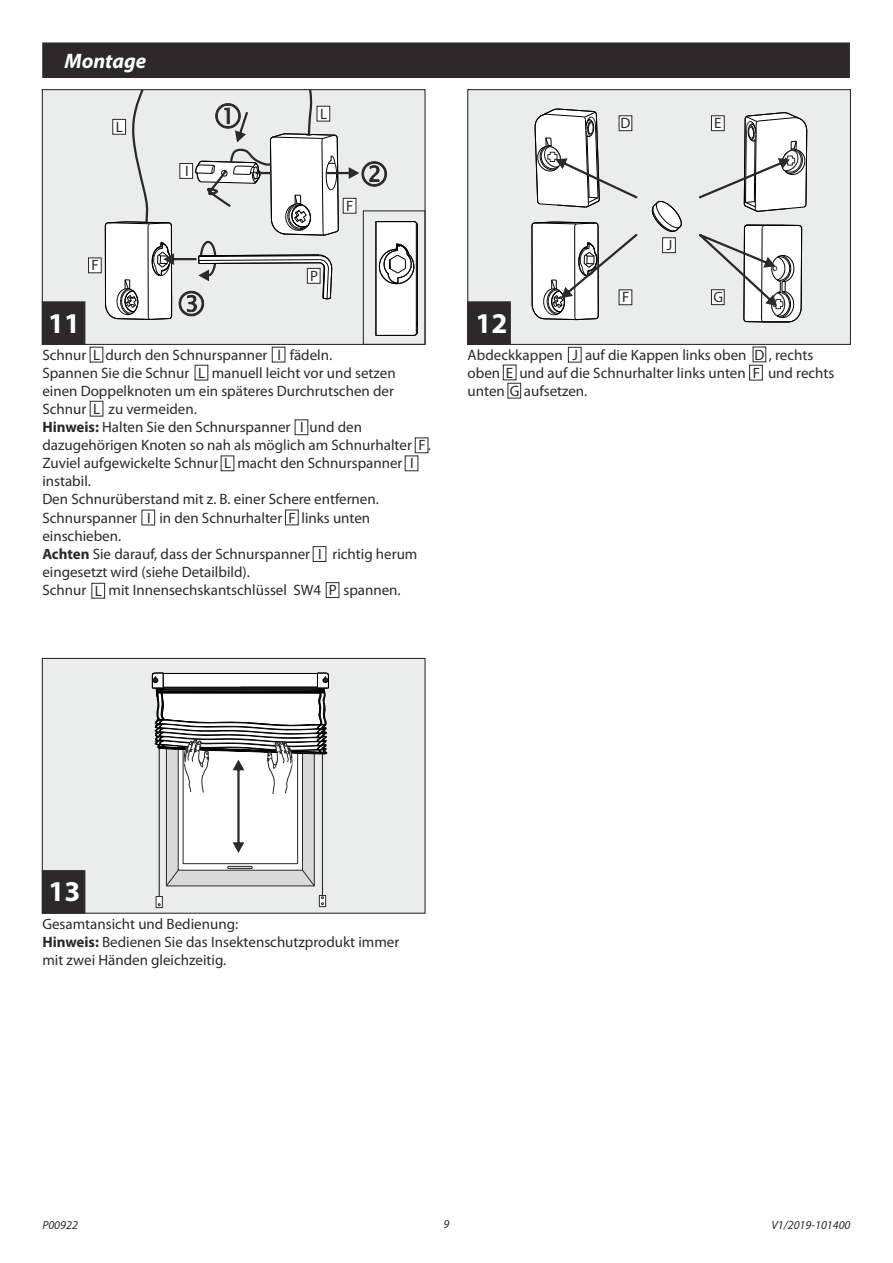
<style>
.page{position:relative;width:893px;height:1263px;background:#fff}
.page>*{position:absolute;margin:0;border:0;box-sizing:border-box;transform-origin:0 0}
.t1{font:700 28.8px "Myriad Pro";color:#fff}
.t2{font:italic 700 21px "Myriad Pro";color:#fff}
.t3{font:15px/18px "Myriad Pro";color:#2b2929}
.t4{font:italic 12px "Myriad Pro";color:#2b2929}
.s1{font-weight:700}
</style>
<div class="page">
<div style="left:42px;top:42px;width:808px;height:36px;background:#2b2929"></div>
<div style="left:467px;top:89px;width:384px;height:256px;background:#ebeded"></div>
<div style="left:467px;top:301px;width:44px;height:44px;background:#2b2929"></div>
<div style="left:41px;top:657px;width:385px;height:257px;background:#ebeded"></div>
<hr style="left:159px;top:688px;width:1px;height:213px;background:#2b2929">
<hr style="left:322px;top:688px;width:1px;height:213px;background:#2b2929">
<svg style="left:41px;top:869px;width:45px;height:45px;background:#353333"></svg>
<svg style="left:152px;top:673px;width:177px;height:213px"></svg>
<svg style="left:91px;top:583px;width:14px;height:16px"></svg>
<svg style="left:568px;top:347px;width:14px;height:16px"></svg>
<svg style="left:285px;top:510px;width:14px;height:15px"></svg>
<svg style="left:141px;top:510px;width:14px;height:15px"></svg>
<svg style="left:503px;top:365px;width:18px;height:33px"></svg>
<svg style="left:652px;top:201px;width:30px;height:52px"></svg>
<svg style="left:532px;top:222px;width:105px;height:98px"></svg>
<svg style="left:156px;top:896px;width:7px;height:12px"></svg>
<svg style="left:319px;top:895px;width:7px;height:12px"></svg>
<svg style="left:535px;top:109px;width:102px;height:98px"></svg>
<svg style="left:699px;top:107px;width:108px;height:274px"></svg>
<svg style="left:326px;top:582px;width:13px;height:16px"></svg>
<svg style="left:90px;top:401px;width:13px;height:16px"></svg>
<div style="left:363px;top:210px;width:63px;height:135px;border:1px solid #2b2929"></div>
<svg style="left:41px;top:89px;width:377px;height:291px"></svg>
<svg style="left:405px;top:437px;width:23px;height:34px"></svg>
<svg style="left:313px;top:546px;width:13px;height:16px"></svg>
<svg style="left:295px;top:419px;width:13px;height:16px"></svg>
<svg style="left:221px;top:455px;width:13px;height:16px"></svg>
<h2 class="t2" style="left:64px;top:52px;width:83px">Montage</h2>
<p class="t3" style="left:116px;top:119px;width:9px">L</p>
<p class="t3" style="left:92px;top:258px;width:9px">F</p>
<p class="t3" style="left:185px;top:163px;width:5px">I</p>
<p class="t3" style="left:320px;top:106px;width:9px">L</p>
<p class="t3" style="left:310px;top:268px;width:9px">P</p>
<p class="t3" style="left:346px;top:198px;width:9px">F</p>
<h1 class="t1" style="left:48px;top:311px;width:33px">11</h1>
<h1 class="t1" style="left:475px;top:311px;width:33px">12</h1>
<p class="t3" style="left:620px;top:116px;width:11px">D</p>
<p class="t3" style="left:714px;top:116px;width:9px">E</p>
<p class="t3" style="left:667px;top:237px;width:7px">J</p>
<p class="t3" style="left:622px;top:290px;width:9px">F</p>
<p class="t3" style="left:713px;top:289px;width:11px">G</p>
<p class="t3" style="left:42px;top:347px;width:227px">Schnur L durch den Schnurspanner</p>
<p class="t3" style="left:290px;top:347px;width:44px">fädeln.</p>
<p class="t3" style="left:42px;top:365px;width:149px">Spannen Sie die Schnur</p>
<p class="t3" style="left:468px;top:347px;width:97px">Abdeckkappen</p>
<p class="t3" style="left:585px;top:347px;width:163px">auf die Kappen links oben</p>
<p class="t3" style="left:754px;top:347px;width:60px">D , rechts</p>
<p class="t3" style="left:468px;top:365px;width:280px">oben E und auf die Schnurhalter links unten</p>
<p class="t3" style="left:768px;top:365px;width:68px">und rechts</p>
<p class="t3" style="left:468px;top:383px;width:121px">unten G aufsetzen.</p>
<p class="t3" style="left:277px;top:347px;width:5px">I</p>
<p class="t3" style="left:572px;top:347px;width:7px">J</p>
<p class="t3" style="left:42px;top:365px;width:355px;text-indent:156px">L manuell leicht vor und setzen einen Doppelknoten um ein späteres Durchrutschen der<br>Schnur</p>
<p class="t3" style="left:753px;top:365px;width:9px">F</p>
<p class="t3" style="left:42px;top:401px;width:250px;line-height:18.6px;text-indent:66px">zu vermeiden.<br><span class="s1">Hinweis:</span> Halten Sie den Schnurspanner</p>
<p class="t3" style="left:93px;top:401px;width:9px">L</p>
<p class="t3" style="left:42px;top:420px;width:390px;text-indent:258px">I und den dazugehörigen Knoten so nah als möglich am Schnurhalter .<br>Zuviel aufgewickelte Schnur L macht den Schnurspanner instabil.<br>Den Schnurüberstand mit z. B. einer Schere entfernen.<br>Schnurspanner</p>
<p class="t3" style="left:418px;top:438px;width:9px">F</p>
<p class="t3" style="left:410px;top:456px;width:5px">I</p>
<p class="t3" style="left:159px;top:510px;width:212px">in den Schnurhalter F links unten</p>
<p class="t3" style="left:42px;top:527px;width:269px;line-height:18.6px">einschieben.<br><span class="s1">Achten</span> Sie darauf, dass der Schnurspanner</p>
<p class="t3" style="left:147px;top:510px;width:5px">I</p>
<p class="t3" style="left:332px;top:546px;width:87px">richtig herum</p>
<p class="t3" style="left:318px;top:546px;width:5px">I</p>
<p class="t3" style="left:42px;top:564px;width:209px">eingesetzt wird (siehe Detailbild).<br>Schnur</p>
<p class="t3" style="left:95px;top:582px;width:228px">L mit Innensechskantschlüssel SW4</p>
<p class="t3" style="left:329px;top:582px;width:73px">P spannen.</p>
<h1 class="t1" style="left:48px;top:880px;width:33px">13</h1>
<p class="t3" style="left:42px;top:916px;width:358px">Gesamtansicht und Bedienung:<br><span class="s1">Hinweis:</span> Bedienen Sie das Insektenschutzprodukt immer mit zwei Händen gleichzeitig.</p>
<p class="t4" style="left:42px;top:1219px;width:37px">P00922</p>
<p class="t4" style="left:444px;top:1219px;width:7px">9</p>
<p class="t4" style="left:771px;top:1220px;width:81px">V1/2019-101400</p>
</div>
